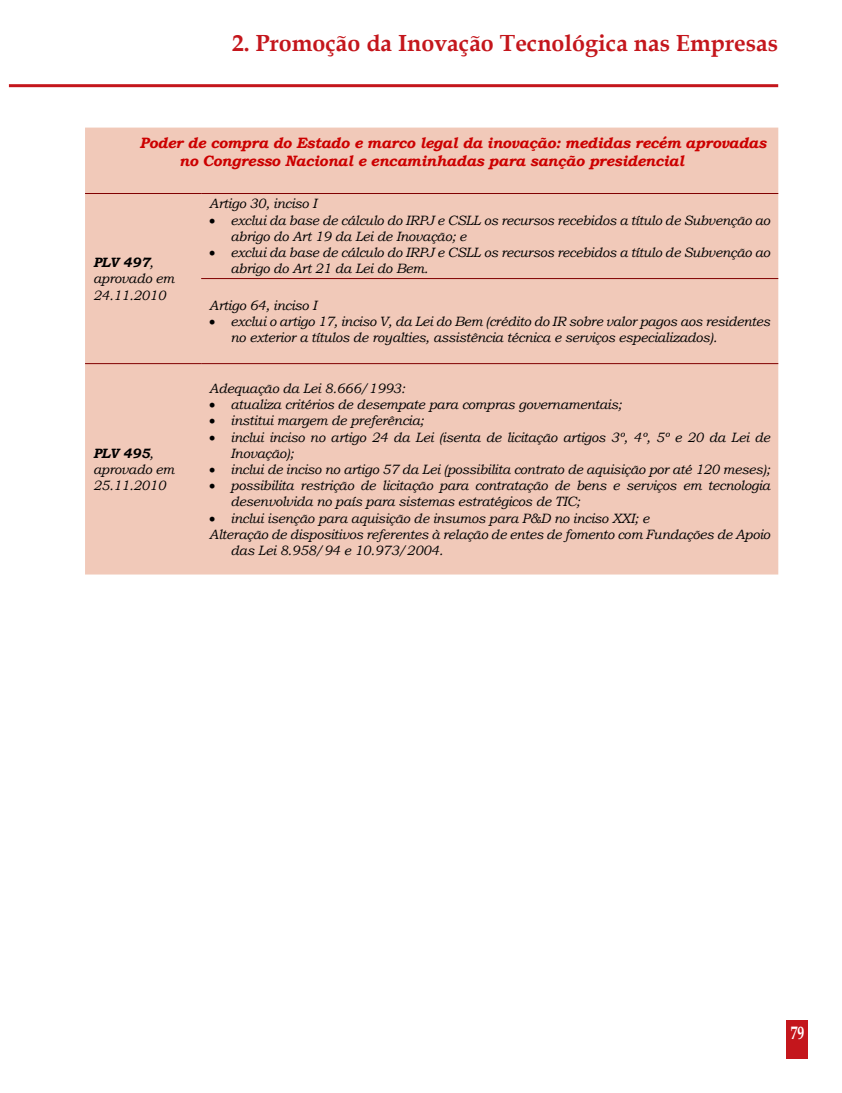
<style>
.page{position:relative;width:842px;height:1093px;background:#fff}
.page>*{position:absolute;margin:0;border:0;box-sizing:border-box;transform-origin:0 0}
.t1{font:700 23.25px "Book Antiqua";color:#c4161c}
.t2{font:700 18px "Book Antiqua";color:#fff;scale:.75 1}
.t3{font:italic 700 15px/18px "Bookman Old Style";letter-spacing:-.02em;color:#c00}
.t4{font:italic 13.5px/16.2px "Bookman Old Style";letter-spacing:-.02em;color:#000}
.s1{font-weight:700}
</style>
<div class="page">
<div style="left:787px;top:1020px;width:21px;height:39px;background:#c4161c"></div>
<hr style="left:10px;top:84px;width:767px;height:3px;background:#c4161c">
<div style="left:85px;top:128px;width:693px;height:446px;background:#f1c9b9"></div>
<hr style="left:201px;top:278px;width:577px;height:1px;background:#800000">
<hr style="left:85px;top:363px;width:116px;height:1px;background:#800000">
<hr style="left:201px;top:363px;width:577px;height:1px;background:#800000">
<hr style="left:85px;top:193px;width:116px;height:1px;background:#800000">
<hr style="left:201px;top:193px;width:577px;height:1px;background:#800000">
<p class="t1" style="left:232px;top:29px;width:547px">2. Promoção da Inovação Tecnológica nas Empresas</p>
<p class="t3" style="left:179px;top:133px;width:589px;text-indent:-40px">Poder de compra do Estado e marco legal da inovação: medidas recém aprovadas no Congresso Nacional e encaminhadas para sanção presidencial</p>
<p class="t4" style="left:93px;top:254px;width:83px"><span class="s1">PLV 497</span>, aprovado em<br>24.11.2010</p>
<p class="t4" style="left:93px;top:445px;width:83px"><span class="s1">PLV 495</span>, aprovado em<br>25.11.2010</p>
<p class="t4" style="left:209px;top:196px;width:109px">Artigo 30, inciso I</p>
<p class="t4" style="left:231px;top:212px;width:541px;text-indent:-21px">• exclui da base de cálculo do IRPJ e CSLL os recursos recebidos a título de Subvenção ao abrigo do Art 19 da Lei de Inovação; e</p>
<p class="t4" style="left:231px;top:244px;width:541px;text-indent:-21px">• exclui da base de cálculo do IRPJ e CSLL os recursos recebidos a título de Subvenção ao abrigo do Art 21 da Lei do Bem.</p>
<p class="t4" style="left:209px;top:297px;width:109px">Artigo 64, inciso I</p>
<p class="t4" style="left:231px;top:313px;width:541px;text-indent:-21px">• exclui o artigo 17, inciso V, da Lei do Bem (crédito do IR sobre valor pagos aos residentes no exterior a títulos de royalties, assistência técnica e serviços especializados).</p>
<p class="t4" style="left:209px;top:380px;width:197px">Adequação da Lei 8.666/1993:</p>
<p class="t4" style="left:209px;top:396px;width:414px">• atualiza critérios de desempate para compras governamentais;</p>
<p class="t4" style="left:209px;top:413px;width:216px">• institui margem de preferência;</p>
<p class="t4" style="left:231px;top:429px;width:541px;text-indent:-21px">• inclui inciso no artigo 24 da Lei (isenta de licitação artigos 3º, 4º, 5º e 20 da Lei de<br>Inovação);</p>
<p class="t4" style="left:209px;top:461px;width:562px">• inclui de inciso no artigo 57 da Lei (possibilita contrato de aquisição por até 120 meses);</p>
<p class="t4" style="left:231px;top:477px;width:541px;text-indent:-21px">• possibilita restrição de licitação para contratação de bens e serviços em tecnologia desenvolvida no país para sistemas estratégicos de TIC;</p>
<p class="t4" style="left:209px;top:510px;width:442px">• inclui isenção para aquisição de insumos para P&amp;D no inciso XXI; e</p>
<p class="t4" style="left:209px;top:526px;width:562px">Alteração de dispositivos referentes à relação de entes de fomento com Fundações de Apoio</p>
<p class="t4" style="left:231px;top:542px;width:214px">das Lei 8.958/94 e 10.973/2004.</p>
<p class="t2" style="left:791px;top:1023px;width:19px">79</p>
</div>
